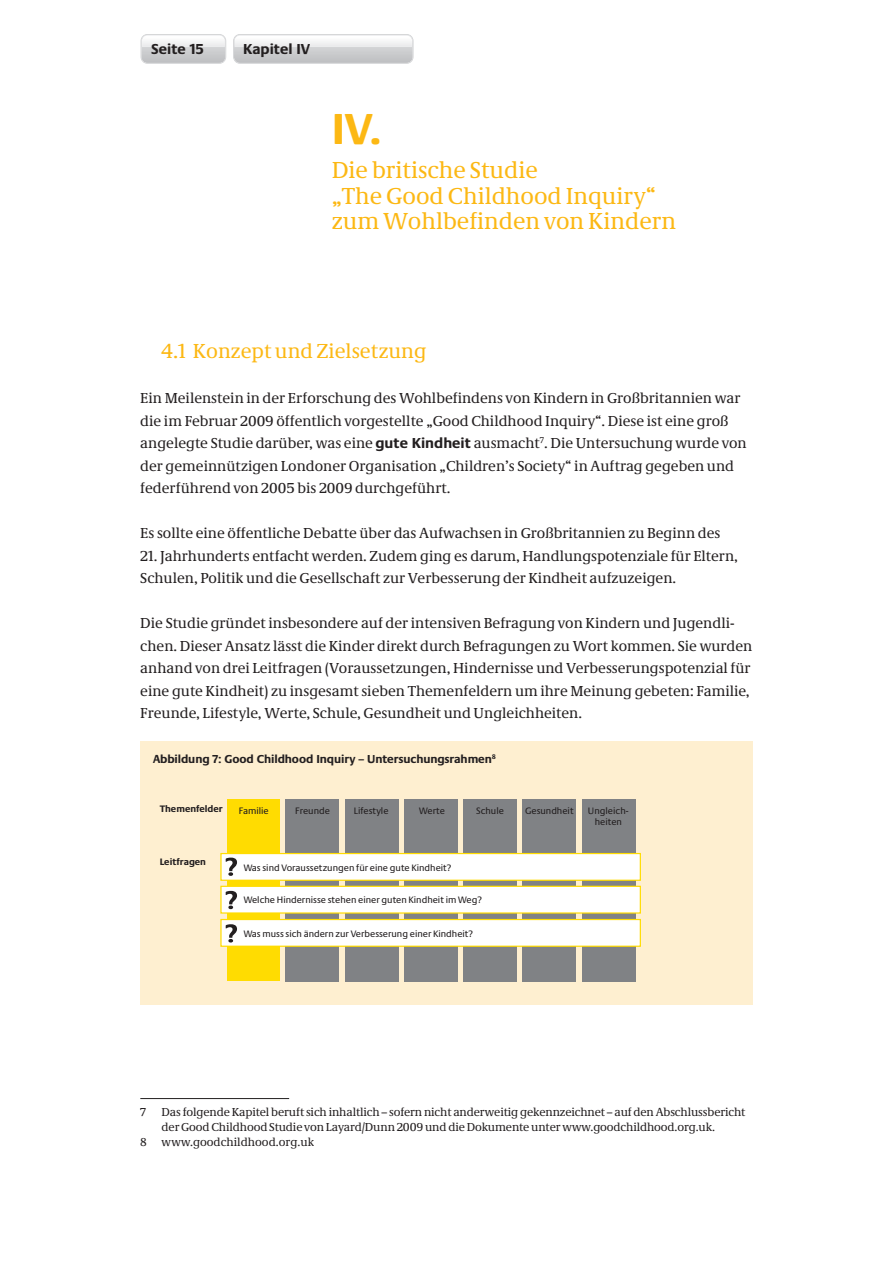
<style>
.page{position:relative;width:893px;height:1263px;background:#fff}
.page>*{position:absolute;margin:0;border:0;box-sizing:border-box;transform-origin:0 0}
.t1{font:700 45px "Neue Praxis";color:#fcb814}
.t2{font:24px/25.5px "Neue Demos";color:#fcb814}
.t3{font:21px "Neue Demos";color:#fcb814}
.t4{font:15px/22.5px "Neue Demos";color:#231f20}
.t5{font:700 15px "Neue Praxis";color:#231f20}
.t6{font:12px "Neue Demos";letter-spacing:-.01em;color:#231f20}
.t7{font:700 12px "Neue Praxis";letter-spacing:-.01em;color:#231f20}
.t8{font:9.75px/11.7px "Neue Praxis";color:#231f20;text-align:center}
.t9{font:700 9.75px "Neue Praxis";color:#231f20}
.s1{font-family:"Neue Praxis";font-weight:700}
</style>
<div class="page">
<svg style="left:141px;top:34px;width:85px;height:30px;background:#d4d5d6"></svg>
<img style="left:142px;top:36px;width:83px;height:6px">
<svg style="left:233px;top:34px;width:181px;height:30px"></svg>
<div style="left:140px;top:741px;width:613px;height:263px;background:#feefd0"></div>
<div style="left:286px;top:799px;width:53px;height:182px;background:#808285"></div>
<div style="left:345px;top:799px;width:54px;height:182px;background:#808285"></div>
<div style="left:404px;top:799px;width:54px;height:182px;background:#808285"></div>
<div style="left:463px;top:799px;width:54px;height:182px;background:#808285"></div>
<div style="left:522px;top:799px;width:54px;height:182px;background:#808285"></div>
<div style="left:582px;top:799px;width:53px;height:182px;background:#808285"></div>
<div style="left:227px;top:799px;width:53px;height:182px;background:#ffdc01"></div>
<div style="left:221px;top:853px;width:419px;height:27px;background:#fff"></div>
<div style="left:220px;top:853px;width:421px;height:28px;border:1px solid #ffdc01"></div>
<div style="left:221px;top:886px;width:419px;height:27px;background:#fff"></div>
<div style="left:220px;top:886px;width:421px;height:28px;border:1px solid #ffdc01"></div>
<div style="left:221px;top:919px;width:419px;height:27px;background:#fff"></div>
<div style="left:220px;top:919px;width:421px;height:28px;border:1px solid #ffdc01"></div>
<svg style="left:226px;top:858px;width:11px;height:18px"></svg>
<svg style="left:226px;top:891px;width:11px;height:18px"></svg>
<svg style="left:226px;top:924px;width:11px;height:18px"></svg>
<hr style="left:140px;top:1098px;width:149px;height:1px;background:#231f20">
<p class="t5" style="left:151px;top:39px;width:54px">Seite 15</p>
<p class="t5" style="left:243px;top:39px;width:68px">Kapitel IV</p>
<p class="t1" style="left:332px;top:102px;width:51px">IV.</p>
<p class="t2" style="left:332px;top:157px;width:346px">Die britische Studie<br>„The Good Childhood Inquiry“ zum Wohlbefinden von Kindern</p>
<p class="t3" style="left:162px;top:338px;width:266px">4.1 Konzept und Zielsetzung</p>
<p class="t4" style="left:140px;top:387px;width:608px">Ein Meilenstein in der Erforschung des Wohlbefindens von Kindern in Großbritannien war die im Februar 2009 öffentlich vorgestellte „Good Childhood Inquiry“. Diese ist eine groß angelegte Studie darüber, was eine <span class="s1">gute Kindheit</span> ausmacht<sup>7</sup>. Die Untersuchung wurde von der gemeinnützigen Londoner Organisation „Children’s Society“ in Auftrag gegeben und federführend von 2005 bis 2009 durchgeführt.</p>
<p class="t4" style="left:140px;top:522px;width:582px">Es sollte eine öffentliche Debatte über das Aufwachsen in Großbritannien zu Beginn des</p>
<p class="t4" style="left:140px;top:544px;width:599px">21. Jahrhunderts entfacht werden. Zudem ging es darum, Handlungspotenziale für Eltern,<br>Schulen, Politik und die Gesellschaft zur Verbesserung der Kindheit aufzuzeigen.</p>
<p class="t4" style="left:140px;top:612px;width:613px">Die Studie gründet insbesondere auf der intensiven Befragung von Kindern und Jugendli&shy;chen. Dieser Ansatz lässt die Kinder direkt durch Befragungen zu Wort kommen. Sie wurden anhand von drei Leitfragen (Voraussetzungen, Hindernisse und Verbesserungspotenzial für eine gute Kindheit) zu insgesamt sieben Themenfeldern um ihre Meinung gebeten: Familie, Freunde, Lifestyle, Werte, Schule, Gesundheit und Ungleichheiten. <sup>8</sup></p>
<p class="t7" style="left:153px;top:752px;width:344px">Abbildung 7: Good Childhood Inquiry – Untersuchungsrahmen<sup>8</sup></p>
<p class="t9" style="left:160px;top:803px;width:65px">Themenfelder</p>
<p class="t9" style="left:160px;top:855px;width:48px">Leitfragen</p>
<p class="t8" style="left:239px;top:804px;width:32px">Familie</p>
<p class="t8" style="left:295px;top:804px;width:36px">Freunde</p>
<p class="t8" style="left:354px;top:804px;width:36px">Lifestyle</p>
<p class="t8" style="left:419px;top:804px;width:28px">Werte</p>
<p class="t8" style="left:476px;top:804px;width:29px">Schule</p>
<p class="t8" style="left:525px;top:804px;width:50px">Gesundheit</p>
<p class="t8" style="left:588px;top:804px;width:42px">Ungleich&shy;heiten</p>
<p class="t8" style="left:244px;top:861px;width:209px">Was sind Voraussetzungen für eine gute Kindheit?</p>
<p class="t8" style="left:244px;top:894px;width:240px">Welche Hindernisse stehen einer guten Kindheit im Weg?</p>
<p class="t8" style="left:244px;top:928px;width:231px">Was muss sich ändern zur Verbesserung einer Kindheit?</p>
<p class="t6" style="left:140px;top:1104px;width:7px">7</p>
<p class="t6" style="left:162px;top:1104px;width:585px">Das folgende Kapitel beruft sich inhaltlich – sofern nicht anderweitig gekennzeichnet – auf den Abschlussbericht</p>
<p class="t6" style="left:162px;top:1119px;width:555px">der Good Childhood Studie von Layard/Dunn 2009 und die Dokumente unter www.goodchildhood.org.uk.</p>
<p class="t6" style="left:140px;top:1134px;width:175px">8 www.goodchildhood.org.uk</p>
</div>
